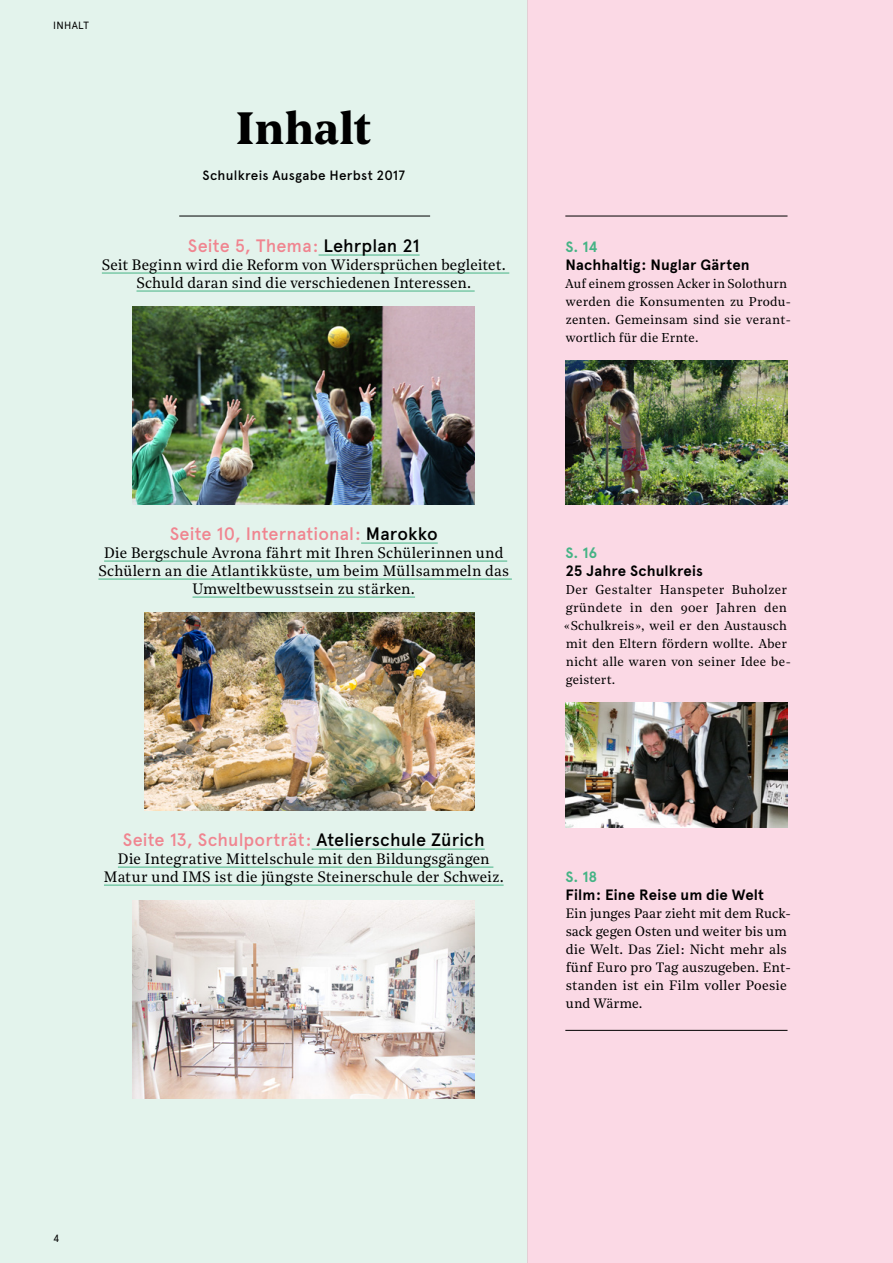
<style>
.page{position:relative;width:893px;height:1263px;background:#fff}
.page>*{position:absolute;margin:0;border:0;box-sizing:border-box;transform-origin:0 0}
.t1{font:700 45px "Noe Text";letter-spacing:.005em;color:#000}
.t2{font:500 18px "Apercu Pro";letter-spacing:.005em;color:#f08590}
.t3{font:15px/18px "Noe Text";letter-spacing:.005em;color:#000;text-align:center}
.t4{font:700 15px "Apercu Pro";letter-spacing:.01em;color:#000}
.t5{font:700 15px "Apercu Pro";color:#45b385}
.t6{font:13.5px/18px "Noe Text";color:#000}
.t7{font:500 13.5px "Apercu Pro";letter-spacing:.02em;color:#000}
.t8{font:12.75px/18px "Noe Text";letter-spacing:.015em;color:#000}
.t9{font:10.5px "Apercu Pro";letter-spacing:.03em;color:#000}
.s1{color:#000}
</style>
<div class="page">
<div style="left:0;top:0;width:528px;height:1263px;background:#e3f3ec"></div>
<div style="left:528px;top:0;width:365px;height:1263px;background:#fbd9e5"></div>
<hr style="left:179px;top:216px;width:251px;height:1px;background:#000">
<hr style="left:565px;top:216px;width:222px;height:1px;background:#000">
<hr style="left:319px;top:255px;width:101px;height:1px;background:#45b385">
<hr style="left:102px;top:273px;width:407px;height:1px;background:#45b385">
<hr style="left:136px;top:291px;width:339px;height:1px;background:#45b385">
<hr style="left:361px;top:543px;width:77px;height:1px;background:#45b385">
<hr style="left:104px;top:561px;width:403px;height:1px;background:#45b385">
<hr style="left:98px;top:579px;width:414px;height:1px;background:#45b385">
<hr style="left:193px;top:597px;width:222px;height:1px;background:#45b385">
<hr style="left:312px;top:849px;width:173px;height:1px;background:#45b385">
<hr style="left:118px;top:867px;width:375px;height:1px;background:#45b385">
<hr style="left:104px;top:885px;width:400px;height:1px;background:#45b385">
<hr style="left:565px;top:1030px;width:222px;height:1px;background:#000">
<img style="left:565px;top:702px;width:222px;height:125px">
<img style="left:133px;top:900px;width:342px;height:198px">
<img style="left:565px;top:360px;width:222px;height:144px">
<img style="left:145px;top:612px;width:330px;height:198px">
<img style="left:133px;top:306px;width:342px;height:198px">
<p class="t9" style="left:53px;top:17px;width:37px">INHALT</p>
<h1 class="t1" style="left:236px;top:94px;width:137px">Inhalt</h1>
<p class="t7" style="left:203px;top:165px;width:204px">Schulkreis Ausgabe Herbst 2017</p>
<p class="t2" style="left:188px;top:232px;width:233px">Seite 5, Thema: <span class="s1">Lehrplan 21</span></p>
<p class="t3" style="left:102px;top:255px;width:405px">Seit Beginn wird die Reform von Widersprüchen begleitet.<br>Schuld daran sind die verschiedenen Interessen.</p>
<p class="t5" style="left:565px;top:235px;width:34px">S. 14</p>
<p class="t4" style="left:565px;top:253px;width:186px">Nachhaltig: Nuglar Gärten</p>
<p class="t8" style="left:565px;top:274px;width:227px">Auf einem grossen Acker in Solothurn werden die Konsumenten zu Produ&shy;zenten. Gemeinsam sind sie verant&shy;wortlich für die Ernte.</p>
<p class="t2" style="left:170px;top:520px;width:269px">Seite 10, International: <span class="s1">Marokko</span></p>
<p class="t3" style="left:98px;top:543px;width:412px">Die Bergschule Avrona fährt mit Ihren Schülerinnen und<br>Schülern an die Atlantikküste, um beim Müllsammeln das<br>Umweltbewusstsein zu stärken.</p>
<p class="t5" style="left:565px;top:541px;width:34px">S. 16</p>
<p class="t4" style="left:565px;top:559px;width:139px">25 Jahre Schulkreis</p>
<p class="t8" style="left:564px;top:580px;width:228px">Der Gestalter Hanspeter Buholzer gründete in den 90er Jahren den «Schulkreis», weil er den Austausch mit den Eltern fördern wollte. Aber nicht alle waren von seiner Idee be&shy;geistert.</p>
<p class="t2" style="left:123px;top:826px;width:363px">Seite 13, Schulporträt: <span class="s1">Atelierschule Zürich</span></p>
<p class="t3" style="left:104px;top:849px;width:401px">Die Integrative Mittelschule mit den Bildungsgängen<br>Matur und IMS ist die jüngste Steinerschule der Schweiz.</p>
<p class="t5" style="left:565px;top:865px;width:34px">S. 18</p>
<p class="t4" style="left:565px;top:883px;width:200px">Film: Eine Reise um die Welt</p>
<p class="t6" style="left:566px;top:904px;width:227px">Ein junges Paar zieht mit dem Ruck&shy;sack gegen Osten und weiter bis um die Welt. Das Ziel: Nicht mehr als fünf Euro pro Tag auszugeben. Ent&shy;standen ist ein Film voller Poesie und Wärme.</p>
<p class="t9" style="left:53px;top:1230px;width:8px">4</p>
</div>
